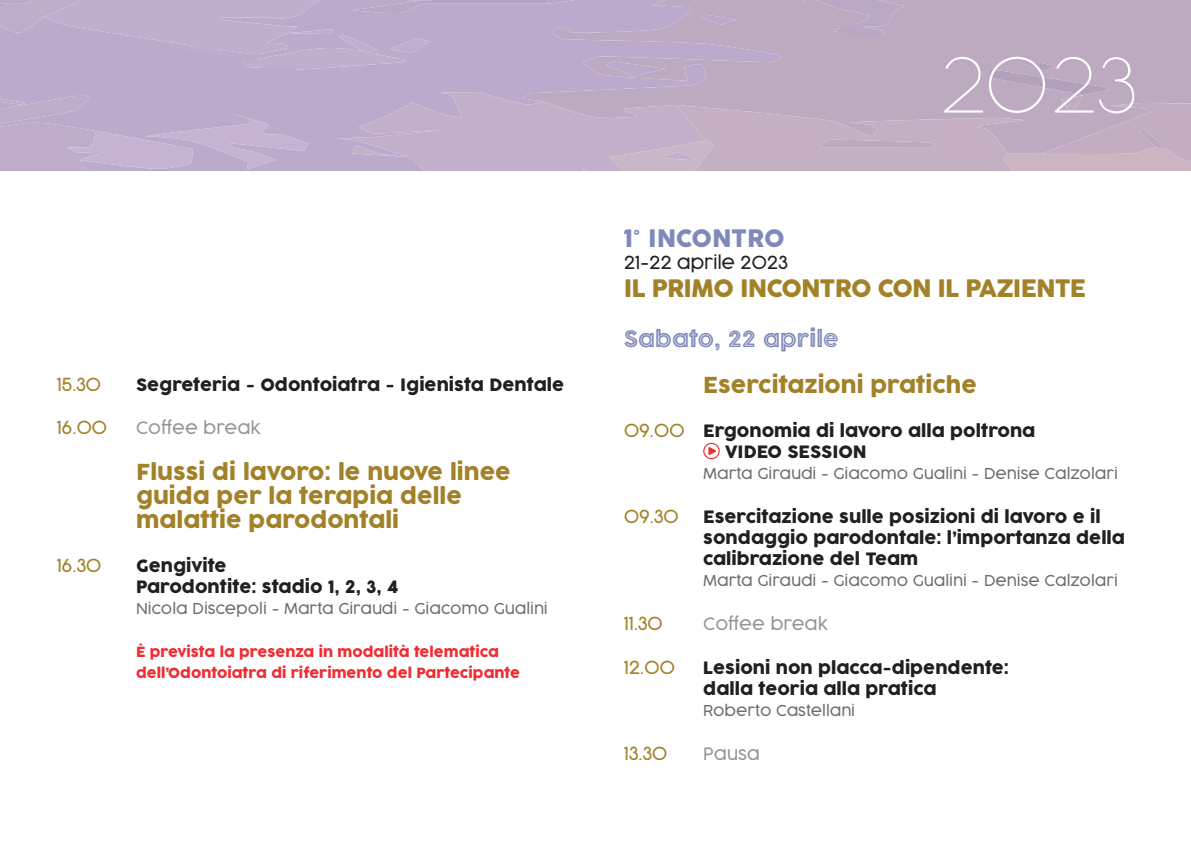
<style>
.page{position:relative;width:1191px;height:851px;background:#fff}
.page>*{position:absolute;margin:0;border:0;box-sizing:border-box;transform-origin:0 0}
.t1{font:24px "Cocogoose Pro";letter-spacing:-.03em;color:#a28229}
.t2{font:24px "Cocogoose Pro";color:#7f8abb}
.t3{font:22px/24px "Cocogoose Pro";color:#a28229}
.t4{font:22px "Cocogoose Pro Inline";color:#7f8abb}
.t5{font:300 18px "Cocogoose Pro";letter-spacing:-.03em;color:#a28229}
.t6{font:300 18px "Cocogoose Pro";letter-spacing:-.02em;color:#231f20}
.t7{font:17px/21px "Cocogoose Pro";color:#231f20}
.t8{font:300 17px "Cocogoose Pro";color:#939598}
.t9{font:300 15px "Cocogoose Pro";color:#6c6d70}
.t10{font:14px/21px "Cocogoose Pro";color:#ee2e33}
.s1{font-weight:300;font-size:18px;color:#a28229}
</style>
<div class="page">
<svg style="left:0;top:0;width:1191px;height:170px;background:#bfacc7"></svg>
<svg style="left:703px;top:442px;width:16px;height:17px"></svg>
<p class="t5" style="left:57px;top:372px;width:46px">15.30</p>
<p class="t7" style="left:136px;top:374px;width:429px">Segreteria - Odontoiatra - Igienista Dentale</p>
<p class="t5" style="left:57px;top:415px;width:52px">16.00</p>
<p class="t8" style="left:136px;top:416px;width:126px">Coffee break</p>
<p class="t3" style="left:136px;top:460px;width:376px">Flussi di lavoro: le nuove linee guida per la terapia delle malattie parodontali</p>
<p class="t5" style="left:57px;top:553px;width:46px">16.30</p>
<p class="t7" style="left:136px;top:555px;width:264px">Gengivite<br>Parodontite: stadio 1, 2, 3, 4</p>
<p class="t9" style="left:136px;top:598px;width:413px">Nicola Discepoli - Marta Giraudi - Giacomo Gualini</p>
<p class="t10" style="left:136px;top:641px;width:385px">È prevista la presenza in modalità telematica dell’Odontoiatra di riferimento del Partecipante</p>
<h1 class="t2" style="left:624px;top:222px;width:162px">1° INCONTRO</h1>
<p class="t6" style="left:624px;top:250px;width:166px">21-22 aprile 2023</p>
<h1 class="t1" style="left:624px;top:272px;width:464px">IL PRIMO INCONTRO CON IL PAZIENTE</h1>
<p class="t4" style="left:624px;top:322px;width:216px">Sabato, 22 aprile</p>
<p class="t3" style="left:703px;top:373px;width:275px">Esercitazioni pratiche</p>
<p class="t7" style="left:725px;top:420px;width:312px;text-indent:-101px"><span class="s1">09.00</span> Ergonomia di lavoro alla poltrona<br>VIDEO SESSION</p>
<p class="t9" style="left:703px;top:463px;width:416px">Marta Giraudi - Giacomo Gualini - Denise Calzolari</p>
<p class="t5" style="left:624px;top:504px;width:57px">09.30</p>
<p class="t7" style="left:703px;top:506px;width:423px">Esercitazione sulle posizioni di lavoro e il sondaggio parodontale: l’importanza della calibrazione del Team</p>
<p class="t9" style="left:703px;top:570px;width:416px">Marta Giraudi - Giacomo Gualini - Denise Calzolari</p>
<p class="t5" style="left:624px;top:611px;width:41px">11.30</p>
<p class="t8" style="left:703px;top:612px;width:126px">Coffee break</p>
<p class="t5" style="left:624px;top:655px;width:53px">12.00</p>
<p class="t7" style="left:703px;top:657px;width:307px">Lesioni non placca-dipendente: dalla teoria alla pratica</p>
<p class="t9" style="left:703px;top:700px;width:153px">Roberto Castellani</p>
<p class="t5" style="left:624px;top:741px;width:45px">13.30</p>
<p class="t8" style="left:703px;top:742px;width:58px">Pausa</p>
</div>
